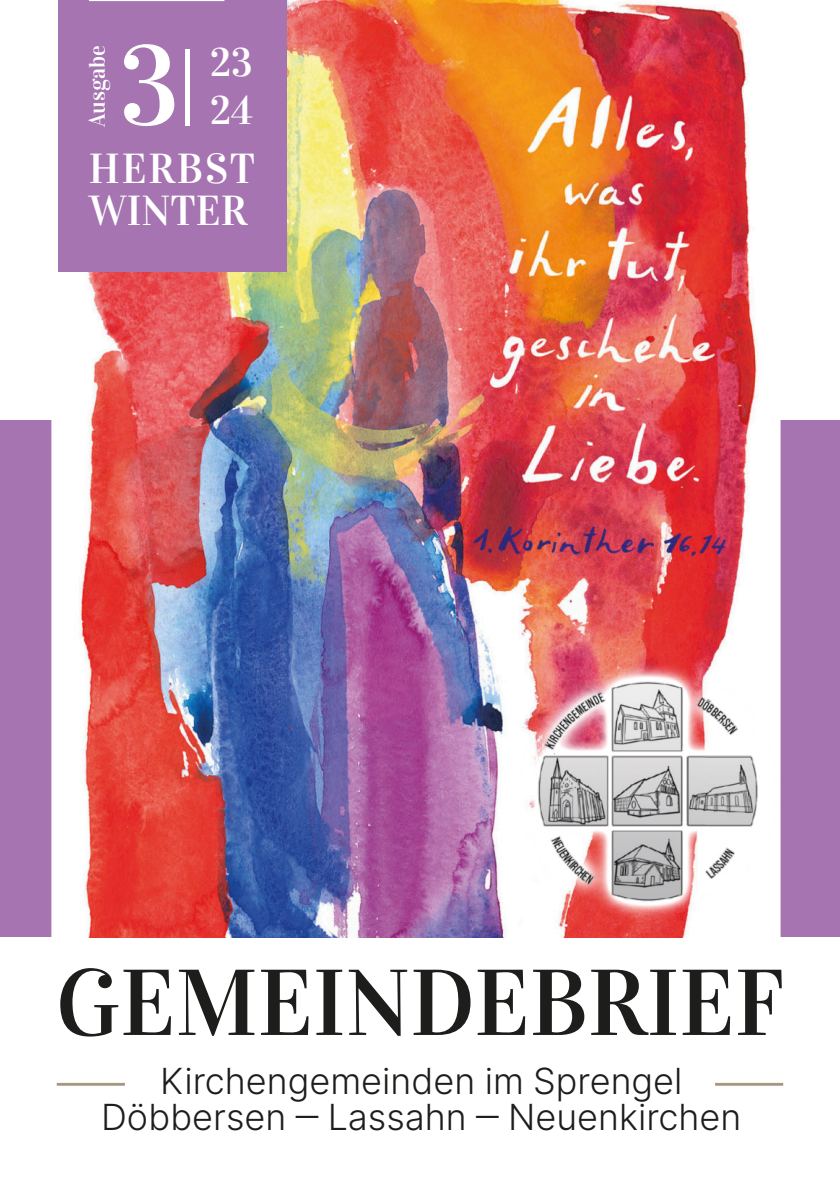
<style>
.page{position:relative;width:840px;height:1191px;background:#fff}
.page>*{position:absolute;margin:0;border:0;box-sizing:border-box;transform-origin:0 0}
.t1{font:112px "Vidaloka";color:#fff}
.t2{font:93.6px "Vidaloka";color:#1d1d1b}
.t3{font:42px/42px "Vidaloka";letter-spacing:.02em;color:#fff}
.t4{font:40px/48px "Vidaloka";color:#fff}
.t5{font:300 36px/36px "Inter";color:#1d1d1b;text-align:center}
.t6{font:22.6px "Vidaloka";color:#fff}
</style>
<div class="page">
<div style="left:0;top:420px;width:839px;height:516px;background:#a675b1"></div>
<img style="left:52px;top:0;width:728px;height:937px">
<hr style="left:57px;top:1082px;width:68px;height:3px;background:#a79882">
<hr style="left:714px;top:1082px;width:68px;height:3px;background:#a79882">
<div style="left:58px;top:0;width:228px;height:271px;background:#a675b1"></div>
<hr style="left:89px;top:0;width:135px;height:1px;background:#fff">
<img style="left:518px;top:662px;width:259px;height:259px">
<img style="left:535px;top:679px;width:225px;height:225px">
<h1 class="t1" style="left:119px;top:24px;width:78px">3<sup>|</sup></h1>
<p class="t6" style="left:84px;top:127px;width:84px;rotate:-90deg">Ausgabe</p>
<p class="t3" style="left:89px;top:148px;width:168px">HERBST<br>WINTER</p>
<p class="t4" style="left:210px;top:38px;width:44px">23<br>24</p>
<h2 class="t2" style="left:56px;top:951px;width:729px">GEMEINDEBRIEF</h2>
<p class="t5" style="left:101px;top:1062px;width:641px">Kirchengemeinden im Sprengel<br>Döbbersen ‒ Lassahn ‒ Neuenkirchen</p>
</div>
